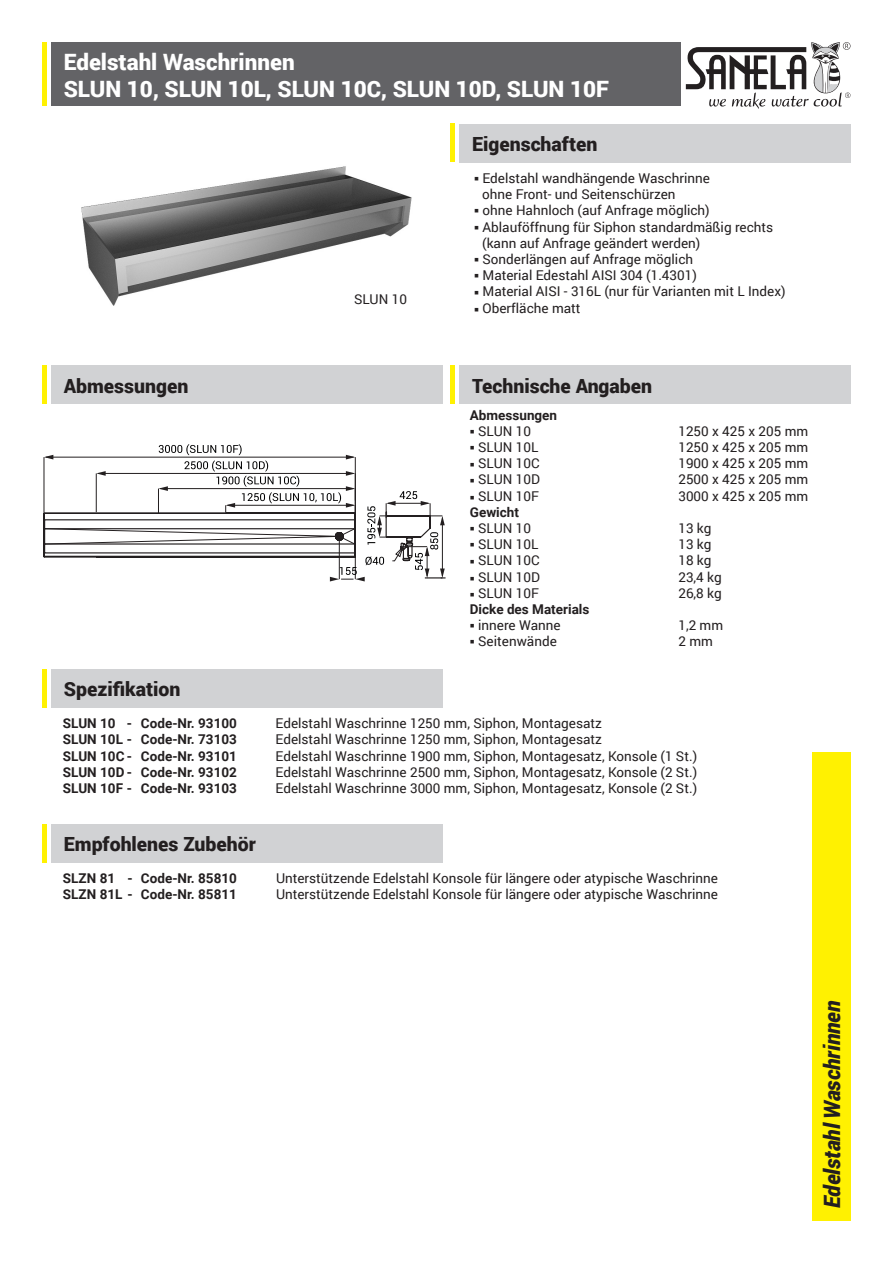
<style>
.page{position:relative;width:893px;height:1263px;background:#fff}
.page>*{position:absolute;margin:0;border:0;box-sizing:border-box;transform-origin:0 0}
.t1{font:900 22.5px "Roboto";color:#fff}
.t2{font:italic 900 22.5px "Roboto";letter-spacing:-.005em;color:#231f20;scale:.95 1}
.t3{font:900 19.5px "Roboto";color:#231f20}
.t4{font:13.5px "Roboto";color:#231f20}
.t5{font:700 13.5px "Roboto";color:#231f20}
</style>
<div class="page">
<div style="left:51px;top:43px;width:629px;height:63px;background:#636366"></div>
<div style="left:459px;top:124px;width:391px;height:38px;background:#d1d2d4"></div>
<div style="left:51px;top:366px;width:391px;height:38px;background:#d1d2d4"></div>
<div style="left:812px;top:752px;width:38px;height:468px;background:#fff101"></div>
<hr style="left:43px;top:43px;width:4px;height:63px;background:#fff101">
<hr style="left:43px;top:366px;width:4px;height:38px;background:#fff101">
<hr style="left:451px;top:123px;width:4px;height:39px;background:#fff101">
<div style="left:51px;top:669px;width:391px;height:39px;background:#d1d2d4"></div>
<hr style="left:43px;top:669px;width:4px;height:39px;background:#fff101">
<div style="left:51px;top:824px;width:391px;height:38px;background:#d1d2d4"></div>
<hr style="left:43px;top:824px;width:4px;height:38px;background:#fff101">
<svg style="left:686px;top:42px;width:164px;height:67px"></svg>
<div style="left:459px;top:366px;width:391px;height:38px;background:#d1d2d4"></div>
<hr style="left:451px;top:366px;width:4px;height:38px;background:#fff101">
<svg style="left:43px;top:444px;width:403px;height:137px"></svg>
<img style="left:81px;top:166px;width:331px;height:140px">
<p class="t1" style="left:64px;top:46px;width:232px">Edelstahl Waschrinnen</p>
<p class="t1" style="left:64px;top:73px;width:547px">SLUN 10, SLUN 10L, SLUN 10C, SLUN 10D, SLUN 10F</p>
<p class="t3" style="left:472px;top:130px;width:127px">Eigenschaften</p>
<p class="t3" style="left:64px;top:372px;width:126px">Abmessungen</p>
<p class="t4" style="left:354px;top:290px;width:54px">SLUN 10</p>
<p class="t4" style="left:474px;top:169px;width:237px">○ Edelstahl wandhängende Waschrinne</p>
<p class="t4" style="left:482px;top:185px;width:195px">ohne Front- und Seitenschürzen</p>
<p class="t4" style="left:474px;top:201px;width:237px">○ ohne Hahnloch (auf Anfrage möglich)</p>
<p class="t4" style="left:474px;top:217px;width:301px">○ Ablauföffnung für Siphon standardmäßig rechts</p>
<p class="t4" style="left:482px;top:233px;width:220px">(kann auf Anfrage geändert werden)</p>
<p class="t4" style="left:474px;top:250px;width:221px">○ Sonderlängen auf Anfrage möglich</p>
<p class="t4" style="left:474px;top:266px;width:224px">○ Material Edestahl AISI 304 (1.4301)</p>
<p class="t4" style="left:474px;top:282px;width:313px">○ Material AISI - 316L (nur für Varianten mit L Index)</p>
<p class="t4" style="left:474px;top:298px;width:108px">○ Oberfläche matt</p>
<p class="t3" style="left:472px;top:372px;width:182px">Technische Angaben</p>
<p class="t5" style="left:470px;top:405px;width:89px">Abmessungen</p>
<p class="t4" style="left:470px;top:422px;width:63px">○ SLUN 10</p>
<p class="t4" style="left:678px;top:422px;width:131px">1250 x 425 x 205 mm</p>
<p class="t4" style="left:470px;top:438px;width:70px">○ SLUN 10L</p>
<p class="t4" style="left:678px;top:438px;width:131px">1250 x 425 x 205 mm</p>
<p class="t4" style="left:470px;top:454px;width:71px">○ SLUN 10C</p>
<p class="t4" style="left:678px;top:454px;width:131px">1900 x 425 x 205 mm</p>
<p class="t4" style="left:470px;top:470px;width:72px">○ SLUN 10D</p>
<p class="t4" style="left:678px;top:470px;width:131px">2500 x 425 x 205 mm</p>
<p class="t4" style="left:470px;top:486px;width:71px">○ SLUN 10F</p>
<p class="t4" style="left:678px;top:486px;width:131px">3000 x 425 x 205 mm</p>
<p class="t5" style="left:470px;top:503px;width:51px">Gewicht</p>
<p class="t4" style="left:470px;top:519px;width:63px">○ SLUN 10</p>
<p class="t4" style="left:678px;top:519px;width:35px">13 kg</p>
<p class="t4" style="left:470px;top:535px;width:70px">○ SLUN 10L</p>
<p class="t4" style="left:678px;top:535px;width:35px">13 kg</p>
<p class="t4" style="left:470px;top:551px;width:71px">○ SLUN 10C</p>
<p class="t4" style="left:678px;top:551px;width:35px">18 kg</p>
<p class="t4" style="left:470px;top:567px;width:72px">○ SLUN 10D</p>
<p class="t4" style="left:678px;top:567px;width:45px">23,4 kg</p>
<p class="t4" style="left:470px;top:584px;width:71px">○ SLUN 10F</p>
<p class="t4" style="left:678px;top:584px;width:45px">26,8 kg</p>
<p class="t5" style="left:470px;top:600px;width:121px">Dicke des Materials</p>
<p class="t4" style="left:470px;top:616px;width:92px">○ innere Wanne</p>
<p class="t4" style="left:678px;top:616px;width:46px">1,2 mm</p>
<p class="t4" style="left:470px;top:632px;width:88px">○ Seitenwände</p>
<p class="t4" style="left:678px;top:632px;width:36px">2 mm</p>
<p class="t3" style="left:64px;top:675px;width:118px">Spezifikation</p>
<p class="t5" style="left:63px;top:714px;width:175px">SLUN 10 - Code-Nr. 93100</p>
<p class="t4" style="left:276px;top:714px;width:328px">Edelstahl Waschrinne 1250 mm, Siphon, Montagesatz</p>
<p class="t5" style="left:63px;top:730px;width:175px">SLUN 10L - Code-Nr. 73103</p>
<p class="t4" style="left:276px;top:730px;width:328px">Edelstahl Waschrinne 1250 mm, Siphon, Montagesatz</p>
<p class="t5" style="left:63px;top:746px;width:175px">SLUN 10C - Code-Nr. 93101</p>
<p class="t4" style="left:276px;top:746px;width:423px">Edelstahl Waschrinne 1900 mm, Siphon, Montagesatz, Konsole (1 St.)</p>
<p class="t5" style="left:63px;top:762px;width:175px">SLUN 10D - Code-Nr. 93102</p>
<p class="t4" style="left:276px;top:762px;width:423px">Edelstahl Waschrinne 2500 mm, Siphon, Montagesatz, Konsole (2 St.)</p>
<p class="t5" style="left:63px;top:779px;width:175px">SLUN 10F - Code-Nr. 93103</p>
<p class="t4" style="left:276px;top:779px;width:423px">Edelstahl Waschrinne 3000 mm, Siphon, Montagesatz, Konsole (2 St.)</p>
<p class="t3" style="left:64px;top:830px;width:194px">Empfohlenes Zubehör</p>
<p class="t5" style="left:63px;top:869px;width:175px">SLZN 81 - Code-Nr. 85810</p>
<p class="t4" style="left:276px;top:869px;width:443px">Unterstützende Edelstahl Konsole für längere oder atypische Waschrinne</p>
<p class="t5" style="left:63px;top:885px;width:175px">SLZN 81L - Code-Nr. 85811</p>
<p class="t4" style="left:276px;top:885px;width:443px">Unterstützende Edelstahl Konsole für längere oder atypische Waschrinne</p>
<p class="t2" style="left:816px;top:1208px;width:219px;rotate:-90deg">Edelstahl Waschrinnen</p>
</div>
